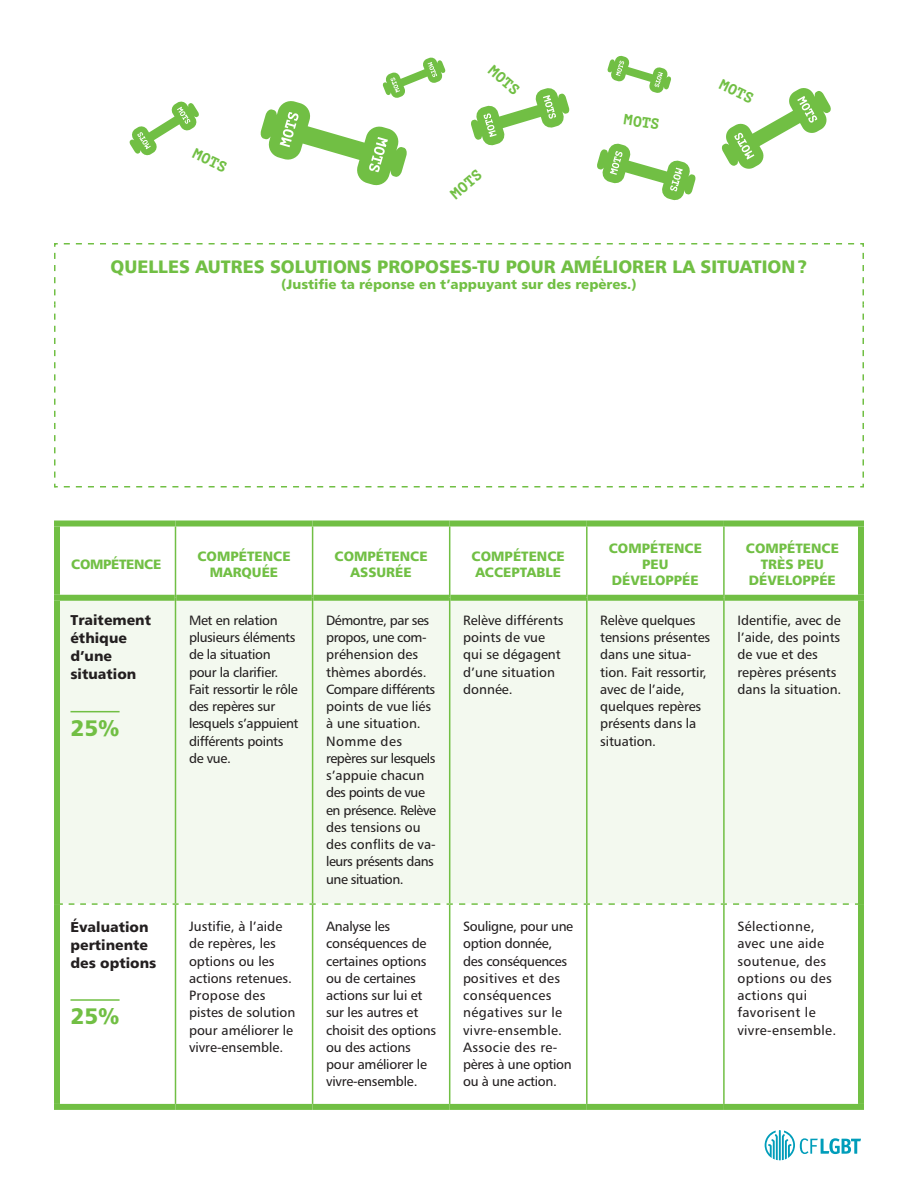
<style>
.page{position:relative;width:918px;height:1188px;background:#fff}
.page>*{position:absolute;margin:0;border:0;box-sizing:border-box;transform-origin:0 0}
.t1{font:22.5px "Humanist 777 BT Black B";color:#71bf44}
.t2{font:18px "Humanist 777 BT Black B";color:#71bf44}
.t3{font:700 14.7px "PT Mono";color:#71bf44}
.t4{font:14.25px/18px "Humanist 777 BT Black B";color:#231f20}
.t5{font:13.5px/17.2px "Humanist 777 BT Roman B";letter-spacing:-.01em;color:#231f20}
.t6{font:13.5px/17.2px "Humanist 777 BT Roman B";letter-spacing:-.035em;color:#231f20}
.t7{font:13.5px/15.8px "Humanist 777 BT Black B";color:#71bf44;text-align:center}
.t8{font:13.5px/17.2px "Humanist 777 BT Roman B";letter-spacing:.025em;color:#231f20}
.t9{font:13.5px "Humanist 777 BT Black B";letter-spacing:-.025em;color:#71bf44}
</style>
<div class="page">
<svg style="left:722px;top:88px;width:109px;height:81px"></svg>
<svg style="left:471px;top:88px;width:99px;height:58px"></svg>
<svg style="left:597px;top:143px;width:99px;height:58px"></svg>
<svg style="left:607px;top:55px;width:64px;height:38px"></svg>
<svg style="left:260px;top:57px;width:186px;height:129px"></svg>
<svg style="left:129px;top:101px;width:70px;height:55px"></svg>
<svg style="left:64px;top:243px;width:800px;height:52px"></svg>
<svg style="left:54px;top:301px;width:810px;height:187px"></svg>
<div style="left:60px;top:601px;width:798px;height:302px;background:#f3f9ef"></div>
<div style="left:54px;top:595px;width:121px;height:6px;background:#71bf44"></div>
<div style="left:54px;top:601px;width:6px;height:303px;background:#71bf44"></div>
<div style="left:176px;top:595px;width:136px;height:6px;background:#71bf44"></div>
<div style="left:313px;top:595px;width:136px;height:6px;background:#71bf44"></div>
<div style="left:450px;top:595px;width:136px;height:6px;background:#71bf44"></div>
<div style="left:588px;top:595px;width:135px;height:6px;background:#71bf44"></div>
<div style="left:725px;top:595px;width:139px;height:6px;background:#71bf44"></div>
<div style="left:858px;top:601px;width:6px;height:303px;background:#71bf44"></div>
<div style="left:54px;top:904px;width:6px;height:200px;background:#71bf44"></div>
<div style="left:858px;top:904px;width:6px;height:200px;background:#71bf44"></div>
<div style="left:54px;top:1104px;width:122px;height:6px;background:#71bf44"></div>
<div style="left:176px;top:1104px;width:137px;height:6px;background:#71bf44"></div>
<div style="left:313px;top:1104px;width:137px;height:6px;background:#71bf44"></div>
<div style="left:450px;top:1104px;width:137px;height:6px;background:#71bf44"></div>
<div style="left:587px;top:1104px;width:137px;height:6px;background:#71bf44"></div>
<div style="left:724px;top:1104px;width:140px;height:6px;background:#71bf44"></div>
<hr style="left:175px;top:598px;width:1px;height:305px;background:#71bf44">
<hr style="left:312px;top:598px;width:1px;height:305px;background:#71bf44">
<hr style="left:449px;top:598px;width:1px;height:305px;background:#71bf44">
<hr style="left:586px;top:598px;width:2px;height:305px;background:#71bf44">
<hr style="left:723px;top:598px;width:2px;height:305px;background:#71bf44">
<hr style="left:175px;top:905px;width:1px;height:199px;background:#71bf44">
<hr style="left:312px;top:905px;width:1px;height:199px;background:#71bf44">
<hr style="left:449px;top:905px;width:1px;height:199px;background:#71bf44">
<hr style="left:586px;top:905px;width:2px;height:199px;background:#71bf44">
<hr style="left:723px;top:905px;width:2px;height:199px;background:#71bf44">
<svg style="left:69px;top:903px;width:110px;height:2px"></svg>
<svg style="left:185px;top:903px;width:131px;height:2px"></svg>
<svg style="left:322px;top:903px;width:131px;height:2px"></svg>
<svg style="left:459px;top:903px;width:131px;height:2px"></svg>
<svg style="left:596px;top:903px;width:131px;height:2px"></svg>
<svg style="left:733px;top:903px;width:125px;height:2px"></svg>
<hr style="left:175px;top:526px;width:1px;height:72px;background:#71bf44">
<hr style="left:312px;top:526px;width:1px;height:72px;background:#71bf44">
<hr style="left:449px;top:526px;width:1px;height:72px;background:#71bf44">
<hr style="left:586px;top:526px;width:2px;height:72px;background:#71bf44">
<hr style="left:723px;top:526px;width:2px;height:72px;background:#71bf44">
<div style="left:54px;top:520px;width:122px;height:6px;background:#71bf44"></div>
<div style="left:54px;top:526px;width:6px;height:69px;background:#71bf44"></div>
<div style="left:176px;top:520px;width:137px;height:6px;background:#71bf44"></div>
<div style="left:313px;top:520px;width:137px;height:6px;background:#71bf44"></div>
<div style="left:450px;top:520px;width:137px;height:6px;background:#71bf44"></div>
<div style="left:587px;top:520px;width:137px;height:6px;background:#71bf44"></div>
<div style="left:724px;top:520px;width:140px;height:6px;background:#71bf44"></div>
<div style="left:858px;top:526px;width:6px;height:69px;background:#71bf44"></div>
<hr style="left:70px;top:711px;width:50px;height:1px;background:#71bf44">
<hr style="left:70px;top:999px;width:50px;height:2px;background:#71bf44">
<svg style="left:765px;top:1130px;width:96px;height:30px"></svg>
<p class="t3" style="left:198px;top:145px;width:37px;rotate:26deg">MOTS</p>
<p class="t3" style="left:496px;top:62px;width:37px;rotate:41deg">MOTS</p>
<p class="t3" style="left:447px;top:189px;width:37px;rotate:-40deg">MOTS</p>
<p class="t3" style="left:625px;top:110px;width:37px;rotate:9deg">MOTS</p>
<p class="t3" style="left:724px;top:75px;width:37px;rotate:26deg">MOTS</p>
<h2 class="t2" style="left:110px;top:255px;width:699px">QUELLES AUTRES SOLUTIONS PROPOSES-TU POUR AMÉLIORER LA SITUATION?</h2>
<p class="t7" style="left:281px;top:277px;width:357px">(JUSTIFIE TA RÉPONSE EN T’APPUYANT SUR DES REPÈRES.)</p>
<p class="t9" style="left:71px;top:556px;width:92px">COMPÉTENCE</p>
<p class="t7" style="left:197px;top:548px;width:95px">COMPÉTENCE<br>MARQUÉE</p>
<p class="t7" style="left:335px;top:548px;width:95px">COMPÉTENCE<br>ASSURÉE</p>
<p class="t7" style="left:472px;top:548px;width:95px;text-align:left">COMPÉTENCE<br>ACCEPTABLE</p>
<p class="t7" style="left:609px;top:540px;width:95px">COMPÉTENCE<br>PEU<br>DÉVELOPPÉE</p>
<p class="t7" style="left:746px;top:540px;width:95px">COMPÉTENCE<br>TRÈS PEU<br>DÉVELOPPÉE</p>
<p class="t4" style="left:70px;top:611px;width:82px">TRAITEMENT<br>ÉTHIQUE<br>D’UNE<br>SITUATION</p>
<p class="t5" style="left:189px;top:611px;width:111px">Met en relation plusieurs éléments de la situation pour la clarifier.<br>Fait ressortir le rôle des repères sur lesquels s’appuient différents points de vue.</p>
<p class="t6" style="left:326px;top:611px;width:111px">Démontre, par ses propos, une com&shy;préhension des thèmes abordés.<br>Compare différents points de vue liés à une situation.<br>Nomme des repères sur lesquels s’appuie chacun des points de vue en présence. Relève des tensions ou des conflits de va&shy;leurs présents dans une situation.</p>
<p class="t5" style="left:463px;top:611px;width:102px">Relève différents points de vue qui se dégagent d’une situation donnée.</p>
<p class="t5" style="left:600px;top:611px;width:111px">Relève quelques tensions présentes dans une situa&shy;tion. Fait ressortir, avec de l’aide, quelques repères présents dans la situation.</p>
<p class="t5" style="left:737px;top:611px;width:106px">Identifie, avec de l’aide, des points de vue et des repères présents dans la situation.</p>
<h1 class="t1" style="left:70px;top:713px;width:51px">25%</h1>
<p class="t4" style="left:70px;top:917px;width:87px">ÉVALUATION<br>PERTINENTE<br>DES OPTIONS</p>
<h1 class="t1" style="left:70px;top:1002px;width:51px">25%</h1>
<p class="t5" style="left:189px;top:918px;width:108px">Justifie, à l’aide de repères, les options ou les actions retenues.<br>Propose des pistes de solution pour améliorer le vivre-ensemble.</p>
<p class="t5" style="left:326px;top:918px;width:112px">Analyse les conséquences de certaines options ou de certaines actions sur lui et sur les autres et choisit des options ou des actions pour améliorer le vivre-ensemble.</p>
<p class="t5" style="left:463px;top:918px;width:111px">Souligne, pour une option donnée, des conséquences positives et des conséquences négatives sur le vivre-ensemble.<br>Associe des re&shy;pères à une option ou à une action.</p>
<p class="t8" style="left:737px;top:918px;width:100px">Sélectionne, avec une aide soutenue, des options ou des actions qui favorisent le vivre-ensemble.</p>
</div>
